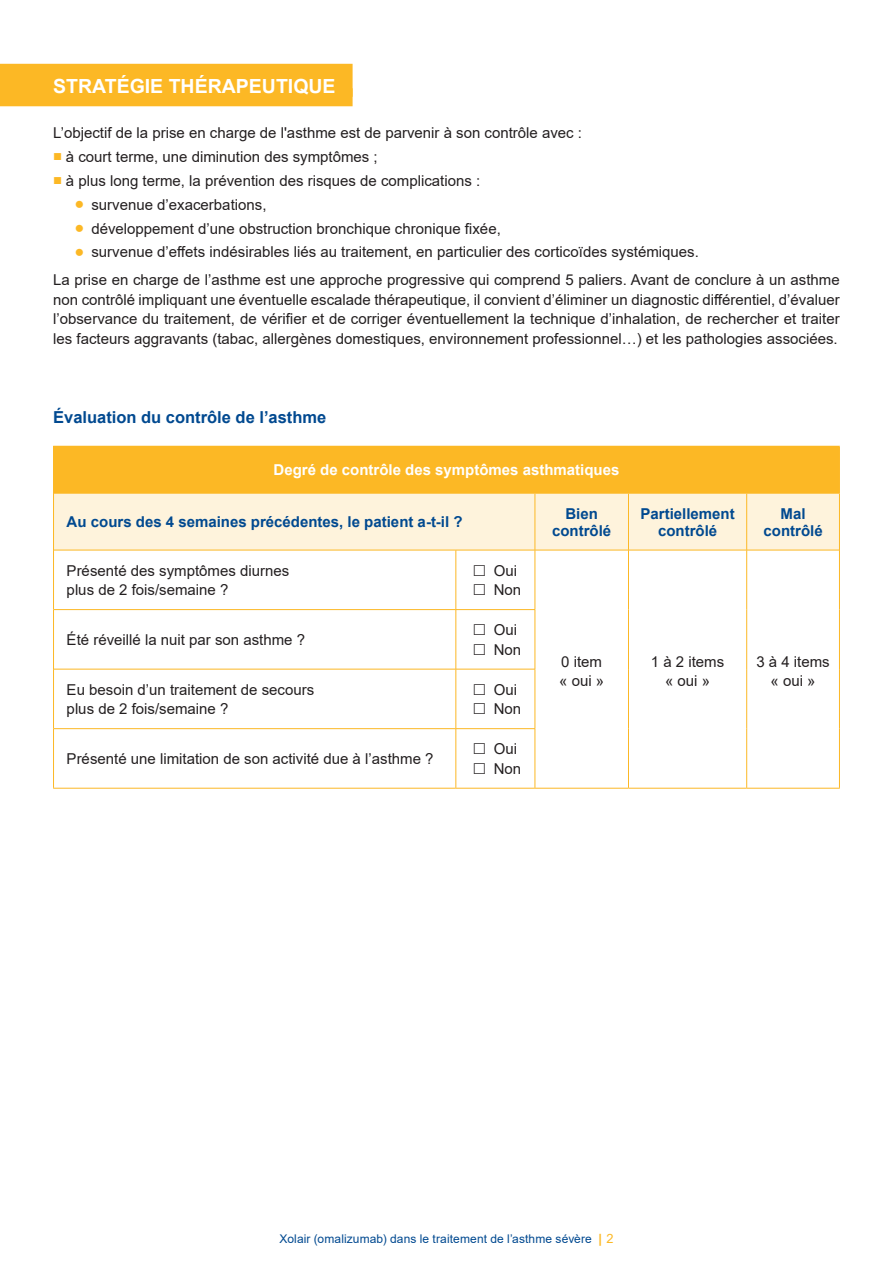
<style>
.page{position:relative;width:893px;height:1263px;background:#fff}
.page>*{position:absolute;margin:0;border:0;box-sizing:border-box;transform-origin:0 0}
.Rubrique{font:700 19.5px "Arial";color:#fff}
.question{font:700 16.5px "Arial";color:#014990}
.texte_courant{font:15px/19.5px "Arial";color:#231f20;text-align:justify}
.texte_courant-2{font:700 15px "Arial";color:#014990}
.texte_courant-3{font:700 15px "Arial";color:#fff}
.t1{font:12px "Arial";letter-spacing:.01em;color:#014990}
.s1{color:#fcb825}
.s2{font-size:16.5px;color:#fcb825}
.s3{font-weight:700;font-size:12.75px;color:#fcb825}
.s4{font-size:12.75px;color:#fcb825}
</style>
<div class="page">
<div style="left:0;top:64px;width:353px;height:33px;background:#fcb825"></div>
<div style="left:0;top:88px;width:353px;height:18px;background:#fcb825"></div>
<div style="left:54px;top:446px;width:785px;height:48px;background:#fcb825"></div>
<div style="left:54px;top:494px;width:785px;height:56px;background:#fef3dc"></div>
<svg style="left:54px;top:610px;width:481px;height:178px"></svg>
<hr style="left:53px;top:446px;width:403px;height:1px;background:#fcb825">
<hr style="left:747px;top:446px;width:93px;height:1px;background:#fcb825">
<hr style="left:53px;top:447px;width:1px;height:47px;background:#fcb825">
<hr style="left:839px;top:447px;width:1px;height:47px;background:#fcb825">
<hr style="left:54px;top:550px;width:402px;height:1px;background:#fcb825">
<hr style="left:628px;top:550px;width:119px;height:1px;background:#fcb825">
<hr style="left:747px;top:550px;width:92px;height:1px;background:#fcb825">
<hr style="left:54px;top:669px;width:402px;height:1px;background:#fcb825">
<hr style="left:456px;top:669px;width:79px;height:1px;background:#fcb825">
<hr style="left:54px;top:728px;width:402px;height:1px;background:#fcb825">
<hr style="left:456px;top:728px;width:79px;height:1px;background:#fcb825">
<hr style="left:53px;top:494px;width:1px;height:56px;background:#fcb825">
<hr style="left:839px;top:494px;width:1px;height:56px;background:#fcb825">
<hr style="left:53px;top:550px;width:1px;height:60px;background:#fcb825">
<hr style="left:839px;top:550px;width:1px;height:60px;background:#fcb825">
<hr style="left:839px;top:610px;width:1px;height:59px;background:#fcb825">
<hr style="left:839px;top:669px;width:1px;height:60px;background:#fcb825">
<hr style="left:839px;top:729px;width:1px;height:59px;background:#fcb825">
<hr style="left:747px;top:788px;width:93px;height:1px;background:#fcb825">
<hr style="left:53px;top:610px;width:1px;height:59px;background:#fcb825">
<hr style="left:53px;top:669px;width:1px;height:60px;background:#fcb825">
<hr style="left:53px;top:729px;width:1px;height:59px;background:#fcb825">
<hr style="left:53px;top:788px;width:403px;height:1px;background:#fcb825">
<hr style="left:535px;top:494px;width:1px;height:56px;background:#fcb825">
<hr style="left:746px;top:494px;width:1px;height:56px;background:#fcb825">
<hr style="left:535px;top:550px;width:1px;height:59px;background:#fcb825">
<hr style="left:746px;top:550px;width:1px;height:60px;background:#fcb825">
<hr style="left:535px;top:610px;width:1px;height:59px;background:#fcb825">
<hr style="left:746px;top:610px;width:1px;height:59px;background:#fcb825">
<hr style="left:535px;top:669px;width:1px;height:59px;background:#fcb825">
<hr style="left:746px;top:669px;width:1px;height:60px;background:#fcb825">
<hr style="left:535px;top:729px;width:1px;height:59px;background:#fcb825">
<hr style="left:746px;top:729px;width:1px;height:59px;background:#fcb825">
<hr style="left:628px;top:788px;width:119px;height:1px;background:#fcb825">
<hr style="left:456px;top:550px;width:79px;height:1px;background:#fcb825">
<hr style="left:456px;top:550px;width:1px;height:59px;background:#fcb825">
<hr style="left:535px;top:550px;width:93px;height:1px;background:#fcb825">
<hr style="left:535px;top:788px;width:93px;height:1px;background:#fcb825">
<hr style="left:456px;top:610px;width:1px;height:59px;background:#fcb825">
<hr style="left:456px;top:669px;width:1px;height:59px;background:#fcb825">
<hr style="left:456px;top:729px;width:1px;height:59px;background:#fcb825">
<hr style="left:456px;top:788px;width:79px;height:1px;background:#fcb825">
<hr style="left:628px;top:494px;width:1px;height:56px;background:#fcb825">
<hr style="left:628px;top:550px;width:1px;height:60px;background:#fcb825">
<hr style="left:628px;top:610px;width:1px;height:59px;background:#fcb825">
<hr style="left:628px;top:669px;width:1px;height:60px;background:#fcb825">
<hr style="left:628px;top:729px;width:1px;height:59px;background:#fcb825">
<hr style="left:54px;top:609px;width:402px;height:1px;background:#fcb825">
<hr style="left:456px;top:609px;width:79px;height:1px;background:#fcb825">
<svg style="left:474px;top:624px;width:33px;height:12px"></svg>
<svg style="left:474px;top:644px;width:33px;height:12px"></svg>
<svg style="left:474px;top:684px;width:33px;height:12px"></svg>
<svg style="left:474px;top:703px;width:33px;height:12px"></svg>
<svg style="left:474px;top:743px;width:33px;height:12px"></svg>
<svg style="left:474px;top:763px;width:33px;height:12px"></svg>
<p class="Rubrique" style="left:53px;top:72px;width:284px">STRATÉGIE THÉRAPEUTIQUE</p>
<p class="texte_courant" style="left:53px;top:123px;width:530px">L’objectif de la prise en charge de l'asthme est de parvenir à son contrôle avec :</p>
<p class="texte_courant" style="left:53px;top:147px;width:326px"><span class="s1">■</span> à court terme, une diminution des symptômes ;</p>
<p class="texte_courant" style="left:53px;top:171px;width:429px"><span class="s1">■</span> à plus long terme, la prévention des risques de complications :</p>
<p class="texte_courant" style="left:74px;top:195px;width:194px"><span class="s2">●</span> survenue d’exacerbations,</p>
<p class="texte_courant" style="left:74px;top:218px;width:428px"><span class="s2">●</span> développement d’une obstruction bronchique chronique fixée,</p>
<p class="texte_courant" style="left:74px;top:242px;width:626px"><span class="s2">●</span> survenue d’effets indésirables liés au traitement, en particulier des corticoïdes systémiques.</p>
<p class="texte_courant" style="left:53px;top:270px;width:788px">La prise en charge de l’asthme est une approche progressive qui comprend 5 paliers. Avant de conclure à un asthme non contrôlé impliquant une éventuelle escalade thérapeutique, il convient d’éliminer un diagnostic différentiel, d’évaluer l’observance du traitement, de vérifier et de corriger éventuellement la technique d’inhalation, de rechercher et traiter les facteurs aggravants (tabac, allergènes domestiques, environnement professionnel…) et les pathologies associées.</p>
<p class="question" style="left:53px;top:405px;width:275px">Évaluation du contrôle de l’asthme</p>
<p class="texte_courant-3" style="left:273px;top:459px;width:347px">Degré de contrôle des symptômes asthmatiques</p>
<p class="texte_courant-2" style="left:67px;top:511px;width:397px">Au cours des 4 semaines précédentes, le patient a-t-il ?</p>
<p class="texte_courant-2" style="left:565px;top:503px;width:34px">Bien</p>
<p class="texte_courant-2" style="left:552px;top:520px;width:61px">contrôlé</p>
<p class="texte_courant" style="left:67px;top:560px;width:224px">Présenté des symptômes diurnes</p>
<p class="texte_courant" style="left:67px;top:580px;width:163px">plus de 2 fois/semaine ?</p>
<p class="texte_courant" style="left:67px;top:630px;width:240px">Été réveillé la nuit par son asthme ?</p>
<p class="texte_courant" style="left:67px;top:679px;width:249px">Eu besoin d’un traitement de secours</p>
<p class="texte_courant" style="left:67px;top:699px;width:163px">plus de 2 fois/semaine ?</p>
<p class="texte_courant" style="left:67px;top:749px;width:368px">Présenté une limitation de son activité due à l’asthme ?</p>
<p class="texte_courant" style="left:494px;top:561px;width:25px">Oui</p>
<p class="texte_courant" style="left:494px;top:580px;width:29px">Non</p>
<p class="texte_courant" style="left:494px;top:620px;width:25px">Oui</p>
<p class="texte_courant" style="left:494px;top:640px;width:29px">Non</p>
<p class="texte_courant" style="left:494px;top:680px;width:25px">Oui</p>
<p class="texte_courant" style="left:494px;top:699px;width:29px">Non</p>
<p class="texte_courant" style="left:494px;top:739px;width:25px">Oui</p>
<p class="texte_courant" style="left:494px;top:759px;width:29px">Non</p>
<p class="texte_courant" style="left:561px;top:652px;width:42px">0 item</p>
<p class="texte_courant" style="left:559px;top:671px;width:47px">« oui »</p>
<p class="texte_courant-2" style="left:640px;top:503px;width:96px">Partiellement</p>
<p class="texte_courant-2" style="left:658px;top:520px;width:61px">contrôlé</p>
<p class="texte_courant-2" style="left:781px;top:503px;width:27px">Mal</p>
<p class="texte_courant-2" style="left:763px;top:520px;width:61px">contrôlé</p>
<p class="texte_courant" style="left:651px;top:652px;width:75px">1 à 2 items</p>
<p class="texte_courant" style="left:665px;top:671px;width:47px">« oui »</p>
<p class="texte_courant" style="left:756px;top:652px;width:75px">3 à 4 items</p>
<p class="texte_courant" style="left:770px;top:671px;width:47px">« oui »</p>
<p class="t1" style="left:279px;top:1230px;width:335px">Xolair (omalizumab) dans le traitement de l’asthme sévère <span class="s3">|</span> <span class="s4">2</span></p>
</div>
